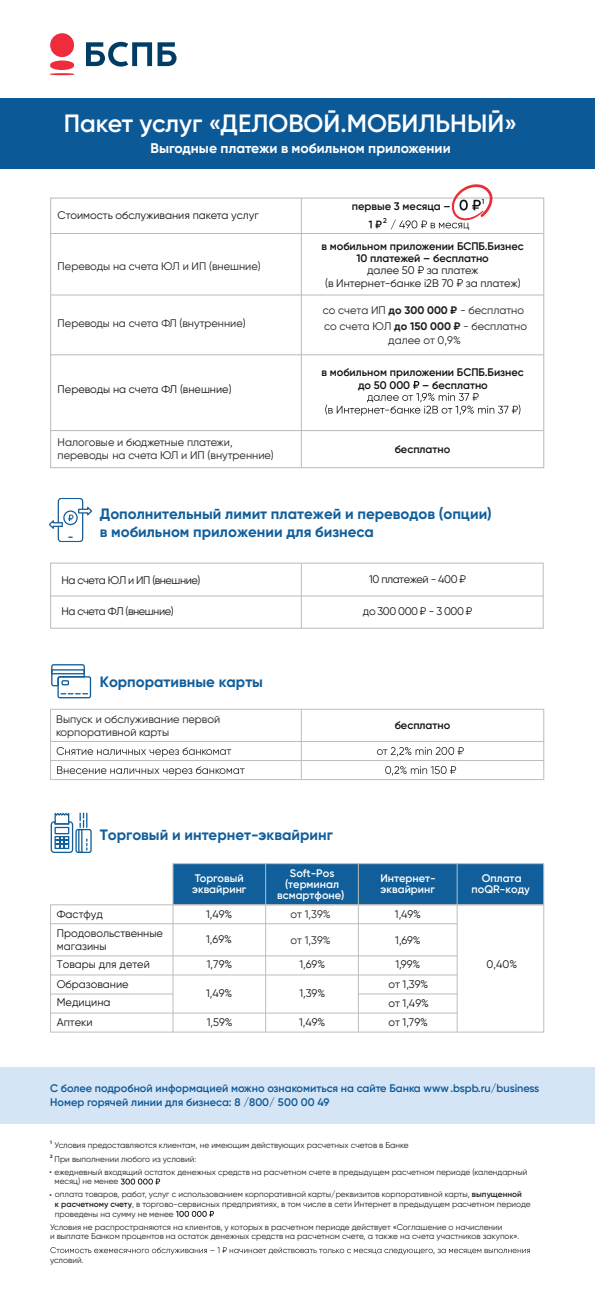
<style>
.page{position:relative;width:595px;height:1308px;background:#fff}
.page>*{position:absolute;margin:0;border:0;box-sizing:border-box;transform-origin:0 0}
.t1{font:600 25px "Gilroy";color:#fff}
.t2{font:700 15px/18px "Gilroy";color:#105e9b}
.t3{font:700 14px "Gilroy";color:#fff}
.t4{font:11px/13.2px "Gilroy";color:#231f20}
.t5{font:600 11px/12.2px "Gilroy";color:#101315;text-align:center}
.t6{font:11px "Gilroy";letter-spacing:-.04em;color:#111416}
.t7{font:600 11px/13.2px "Gilroy";color:#0c5998}
.t8{font:11px "Gilroy";color:#101315}
.t9{font:600 11px/11.2px "Gilroy";color:#fff}
.t10{font:11px/19.2px "Gilroy";color:#111516}
.t11{font:11px/19.2px "Gilroy";color:#111416;text-align:center}
.t12{font:8.3px/9.9px "Gilroy";color:#231f20}
.t13{font:600 7px "Gilroy";color:#101315}
.t14{font:700 4.8px "Gilroy";color:#231f20}
.s1{font-weight:700}
.s2{font-weight:600}
</style>
<div class="page">
<svg style="left:51px;top:812px;width:41px;height:41px"></svg>
<div style="left:173px;top:863px;width:371px;height:42px;background:#105e9a;border:1px solid #bbbebe"></div>
<div style="left:50px;top:904px;width:494px;height:128px;border:1px solid #bbbebe"></div>
<hr style="left:173px;top:905px;width:1px;height:127px;background:#bbbebe">
<hr style="left:51px;top:923px;width:406px;height:1px;background:#bbbebe">
<hr style="left:51px;top:955px;width:406px;height:1px;background:#bbbebe">
<hr style="left:51px;top:974px;width:406px;height:1px;background:#bbbebe">
<hr style="left:51px;top:993px;width:122px;height:1px;background:#bbbebe">
<hr style="left:51px;top:1012px;width:406px;height:1px;background:#bbbebe">
<hr style="left:265px;top:863px;width:1px;height:169px;background:#bbbebe">
<hr style="left:358px;top:863px;width:1px;height:169px;background:#bbbebe">
<hr style="left:457px;top:863px;width:1px;height:169px;background:#bbbebe">
<hr style="left:358px;top:993px;width:99px;height:1px;background:#bbbebe">
<hr style="left:301px;top:563px;width:1px;height:65px;background:#bbbebe">
<hr style="left:301px;top:709px;width:1px;height:70px;background:#bbbebe">
<div style="left:50px;top:562px;width:494px;height:67px;border:1px solid #bbbebe"></div>
<img style="left:49px;top:498px;width:43px;height:44px">
<svg style="left:50px;top:33px;width:25px;height:42px"></svg>
<svg style="left:86px;top:42px;width:66px;height:25px"></svg>
<svg style="left:158px;top:42px;width:19px;height:24px"></svg>
<div style="left:0;top:98px;width:595px;height:71px;background:#0c5998"></div>
<hr style="left:50px;top:709px;width:247px;height:1px;background:#bcbdc0">
<hr style="left:297px;top:709px;width:247px;height:1px;background:#bcbdc0">
<hr style="left:50px;top:709px;width:1px;height:70px;background:#bcbdc0">
<hr style="left:543px;top:709px;width:1px;height:70px;background:#bcbdc0">
<hr style="left:50px;top:741px;width:247px;height:1px;background:#bcbdc0">
<hr style="left:50px;top:760px;width:247px;height:1px;background:#bcbdc0">
<hr style="left:50px;top:779px;width:247px;height:1px;background:#bcbdc0">
<hr style="left:297px;top:741px;width:247px;height:1px;background:#bcbdc0">
<hr style="left:297px;top:760px;width:247px;height:1px;background:#bcbdc0">
<hr style="left:297px;top:779px;width:247px;height:1px;background:#bcbdc0">
<svg style="left:57px;top:747px;width:407px;height:10px"></svg>
<svg style="left:57px;top:766px;width:399px;height:10px"></svg>
<div style="left:0;top:1067px;width:595px;height:57px;background:#d6e5f5"></div>
<svg style="left:121px;top:1178px;width:39px;height:6px"></svg>
<svg style="left:176px;top:1211px;width:38px;height:6px"></svg>
<svg style="left:50px;top:1247px;width:480px;height:7px"></svg>
<div style="left:50px;top:198px;width:494px;height:270px;border:1px solid #bab9ba"></div>
<hr style="left:51px;top:233px;width:492px;height:1px;background:#bab9ba">
<hr style="left:301px;top:198px;width:1px;height:270px;background:#bab9ba">
<hr style="left:51px;top:295px;width:493px;height:1px;background:#bab9ba">
<hr style="left:51px;top:354px;width:492px;height:1px;background:#bab9ba">
<hr style="left:51px;top:430px;width:492px;height:1px;background:#bab9ba">
<hr style="left:51px;top:595px;width:492px;height:1px;background:#bab9ba">
<svg style="left:418px;top:266px;width:6px;height:8px"></svg>
<svg style="left:369px;top:221px;width:13px;height:7px"></svg>
<svg style="left:391px;top:184px;width:102px;height:46px"></svg>
<svg style="left:51px;top:664px;width:40px;height:34px"></svg>
<svg style="left:457px;top:279px;width:6px;height:8px"></svg>
<svg style="left:325px;top:381px;width:195px;height:35px"></svg>
<h1 class="t1" style="left:64px;top:108px;width:455px">Пакет услуг «ДЕЛОВОЙ.МОБИЛЬНЫЙ»</h1>
<h3 class="t3" style="left:151px;top:140px;width:302px">Выгодные платежи в мобильном приложении</h3>
<h3 class="t8" style="left:58px;top:209px;width:203px">Стоимость обслуживания пакета услуг</h3>
<h3 class="t4" style="left:58px;top:259px;width:205px">Переводы на счета ЮЛ и ИП (внешние)</h3>
<h3 class="t5" style="left:352px;top:200px;width:100px">первые 3 месяца –</h3>
<p class="t13" style="left:383px;top:216px;width:5px">2</p>
<p class="t13" style="left:482px;top:197px;width:4px">1</p>
<h3 class="t5" style="left:322px;top:240px;width:204px">в мобильном приложении БСПБ.Бизнес</h3>
<h3 class="t8" style="left:367px;top:263px;width:113px">далее 50 за платеж</h3>
<h3 class="t5" style="left:357px;top:252px;width:134px">10 платежей – бесплатно</h3>
<h3 class="t8" style="left:325px;top:276px;width:197px">(в Интернет-банке i2B 70 за платеж)</h3>
<h3 class="t4" style="left:58px;top:316px;width:190px">Переводы на счета ФЛ (внутренние)</h3>
<h3 class="t4" style="left:323px;top:303px;width:206px;line-height:15.2px">со счета ИП <span class="s1">до 300 000 ₽</span> - бесплатно со счета ЮЛ <span class="s1">до 150 000 ₽</span> - бесплатно</h3>
<h3 class="t4" style="left:388px;top:333px;width:74px">далее от 0,9%</h3>
<h3 class="t8" style="left:58px;top:383px;width:175px">Переводы на счета ФЛ (внешние)</h3>
<h3 class="t4" style="left:58px;top:435px;width:218px">Налоговые и бюджетные платежи, переводы на счета ЮЛ и ИП (внутренние)</h3>
<h3 class="t5" style="left:322px;top:366px;width:204px">в мобильном приложении БСПБ.Бизнес до 50 000 – бесплатно</h3>
<h3 class="t5" style="left:395px;top:443px;width:57px">бесплатно</h3>
<h2 class="t2" style="left:100px;top:504px;width:394px">Дополнительный лимит платежей и переводов (опции) в мобильном приложении для бизнеса</h2>
<h3 class="t6" style="left:61px;top:573px;width:140px">На счета ЮЛ и ИП (внешние)</h3>
<h3 class="t6" style="left:61px;top:604px;width:114px">На счета ФЛ (внешние)</h3>
<h3 class="t6" style="left:369px;top:572px;width:98px">10 платежей - 400 ₽</h3>
<h3 class="t6" style="left:363px;top:604px;width:111px">до 300 000 ₽ - 3 000 ₽</h3>
<h2 class="t2" style="left:100px;top:673px;width:165px">Корпоративные карты</h2>
<h3 class="t4" style="left:56px;top:712px;width:166px">Выпуск и обслуживание первой корпоративной карты</h3>
<h2 class="t2" style="left:100px;top:826px;width:235px">Торговый и интернет-эквайринг</h2>
<h3 class="t5" style="left:395px;top:719px;width:57px">бесплатно</h3>
<h3 class="t10" style="left:57px;top:904px;width:108px">Фастфуд<br>Продовольственные</h3>
<h3 class="t10" style="left:57px;top:937px;width:95px;line-height:18.1px">магазины<br>Товары для детей</h3>
<h3 class="t10" style="left:57px;top:974px;width:73px;line-height:18.5px">Образование<br>Медицина</h3>
<h3 class="t10" style="left:57px;top:1012px;width:37px">Аптеки</h3>
<h3 class="t9" style="left:192px;top:872px;width:56px">Торговый эквайринг</h3>
<h3 class="t9" style="left:277px;top:867px;width:69px;text-align:center">Soft-Pos (терминал всмартфоне)</h3>
<h3 class="t9" style="left:380px;top:872px;width:57px">Интернет&shy;эквайринг</h3>
<h3 class="t9" style="left:471px;top:872px;width:60px;text-align:center">Оплата поQR-коду</h3>
<h3 class="t6" style="left:206px;top:907px;width:28px">1,49%</h3>
<h3 class="t6" style="left:206px;top:932px;width:27px">1, 9%</h3>
<h3 class="t6" style="left:395px;top:907px;width:28px">1, %</h3>
<h3 class="t6" style="left:401px;top:907px;width:14px">49</h3>
<h3 class="t6" style="left:395px;top:933px;width:27px">1, %</h3>
<h3 class="t4" style="left:291px;top:907px;width:42px">от 1,39%</h3>
<h3 class="t4" style="left:291px;top:933px;width:42px">от 1,39%</h3>
<h3 class="t6" style="left:213px;top:932px;width:7px">6</h3>
<h3 class="t6" style="left:207px;top:957px;width:27px">1, 9%</h3>
<h3 class="t6" style="left:402px;top:933px;width:13px">69</h3>
<h3 class="t11" style="left:388px;top:955px;width:42px">1,99%<br>от 1,39% от 1,49% от 1,79%</h3>
<h3 class="t6" style="left:486px;top:957px;width:24px">0 40</h3>
<h3 class="t6" style="left:493px;top:957px;width:25px">, %</h3>
<h3 class="t6" style="left:299px;top:957px;width:27px">1, 9%</h3>
<h3 class="t6" style="left:213px;top:957px;width:7px">7</h3>
<h3 class="t6" style="left:206px;top:986px;width:28px">1,49%</h3>
<h3 class="t6" style="left:207px;top:1015px;width:27px">1, 9%</h3>
<h3 class="t6" style="left:306px;top:957px;width:7px">6</h3>
<h3 class="t6" style="left:299px;top:986px;width:27px">1, 9%</h3>
<h3 class="t6" style="left:306px;top:986px;width:7px">3</h3>
<h3 class="t6" style="left:299px;top:1015px;width:28px">1, 9%</h3>
<h3 class="t6" style="left:213px;top:1015px;width:7px">5</h3>
<h3 class="t6" style="left:305px;top:1015px;width:8px">4</h3>
<h3 class="t7" style="left:50px;top:1081px;width:490px">С более подробной информацией можно ознакомиться на сайте Банка www.bspb.ru/business<br>Номер горячей линии для бизнеса: 8 /800/ 500 00 49</h3>
<p class="t14" style="left:50px;top:1139px;width:3px">1</p>
<p class="t12" style="left:55px;top:1140px;width:356px">Условия предоставляются клиентам, не имеющим действующих расчетных счетов в Банке</p>
<p class="t14" style="left:50px;top:1153px;width:4px">2</p>
<p class="t12" style="left:55px;top:1153px;width:143px">При выполнении любого из условий:</p>
<p class="t12" style="left:55px;top:1167px;width:475px;text-indent:-5px">• ежедневный входящий остаток денежных средств на расчетном счете в предыдущем расчетном периоде (календарный месяц) не менее</p>
<p class="t12" style="left:55px;top:1189px;width:477px;text-indent:-5px">• оплата товаров, работ, услуг с использованием корпоративной карты/реквизитов корпоративной карты, <span class="s2">выпущенной<br>к расчетному счету</span>, в торгово-сервисных предприятиях, в том числе в сети Интернет в предыдущем расчетном периоде проведены на сумму не менее</p>
<p class="t12" style="left:50px;top:1222px;width:471px;line-height:9.6px">Условия не распространяются на клиентов, у которых в расчетном периоде действует «Соглашение о начислении<br>и выплате Банком процентов на остаток денежных средств на расчетном счете, а также на счета участников закупок».</p>
<p class="t12" style="left:50px;top:1254px;width:35px">условий.</p>
<p class="t12" style="left:433px;top:1245px;width:3px">,</p>
</div>
